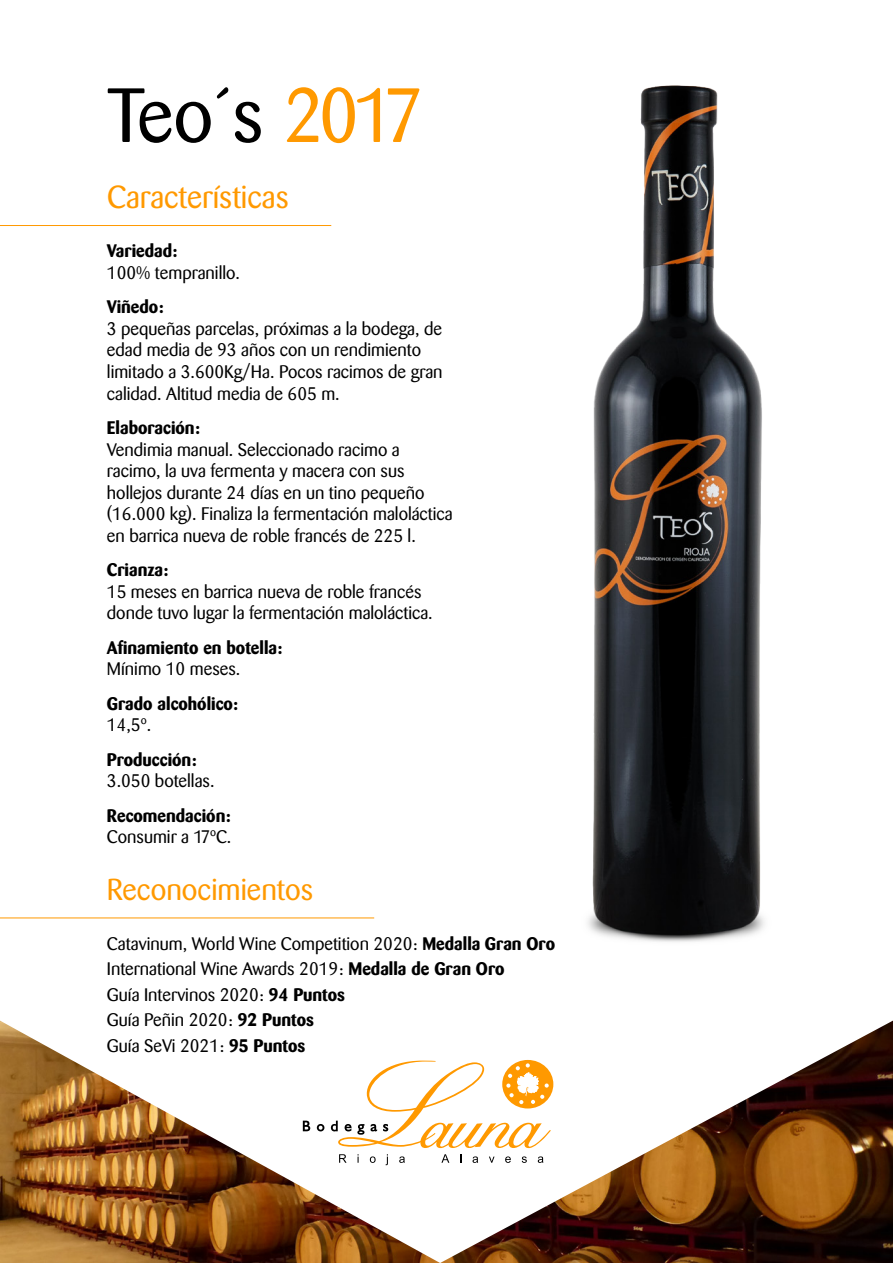
<style>
.page{position:relative;width:893px;height:1263px;background:#fff}
.page>*{position:absolute;margin:0;border:0;box-sizing:border-box;transform-origin:0 0}
.t1{font:75.9px "Barmeno";letter-spacing:-.075em;color:#000}
.t2{font:31.5px "Barmeno";color:#f90}
.t3{font:30px "Barmeno";color:#f90}
.t4{font:18px/21.6px "Barmeno";color:#000}
.t5{font:700 18px "Barmeno";color:#000}
.s1{color:#f90}
.s2{font-weight:700}
</style>
<div class="page">
<img style="left:587px;top:85px;width:178px;height:857px">
<img style="left:0;top:1020px;width:893px;height:243px">
<hr style="left:0;top:917px;width:374px;height:1px;background:#f90">
<hr style="left:0;top:225px;width:331px;height:1px;background:#f90">
<svg style="left:303px;top:1121px;width:7px;height:10px"></svg>
<svg style="left:317px;top:1124px;width:7px;height:7px"></svg>
<svg style="left:339px;top:1154px;width:8px;height:9px"></svg>
<svg style="left:370px;top:1156px;width:6px;height:7px"></svg>
<svg style="left:386px;top:1154px;width:2px;height:11px"></svg>
<svg style="left:399px;top:1156px;width:6px;height:7px"></svg>
<svg style="left:441px;top:1154px;width:8px;height:9px"></svg>
<svg style="left:473px;top:1156px;width:5px;height:7px"></svg>
<svg style="left:489px;top:1156px;width:5px;height:7px"></svg>
<svg style="left:505px;top:1156px;width:6px;height:7px"></svg>
<svg style="left:522px;top:1156px;width:5px;height:7px"></svg>
<svg style="left:538px;top:1156px;width:5px;height:7px"></svg>
<svg style="left:331px;top:1060px;width:220px;height:88px"></svg>
<h1 class="t1" style="left:107px;top:72px;width:318px">Teo´s <span class="s1">2017</span></h1>
<h2 class="t2" style="left:107px;top:179px;width:183px">Características</h2>
<p class="t5" style="left:107px;top:240px;width:72px">Variedad:</p>
<p class="t4" style="left:107px;top:262px;width:135px">100% tempranillo.</p>
<p class="t5" style="left:107px;top:296px;width:58px">Viñedo:</p>
<p class="t4" style="left:107px;top:318px;width:337px">3 pequeñas parcelas, próximas a la bodega, de edad media de 93 años con un rendimiento limitado a 3.600Kg/Ha. Pocos racimos de gran calidad. Altitud media de 605 m.</p>
<p class="t5" style="left:107px;top:417px;width:95px">Elaboración:</p>
<p class="t4" style="left:107px;top:439px;width:347px">Vendimia manual. Seleccionado racimo a racimo, la uva fermenta y macera con sus hollejos durante 24 días en un tino pequeño (16.000 kg). Finaliza la fermentación maloláctica en barrica nueva de roble francés de 225 l.</p>
<p class="t5" style="left:107px;top:559px;width:63px">Crianza:</p>
<p class="t4" style="left:107px;top:581px;width:327px">15 meses en barrica nueva de roble francés donde tuvo lugar la fermentación maloláctica.</p>
<p class="t5" style="left:107px;top:637px;width:177px">Afinamiento en botella:</p>
<p class="t4" style="left:107px;top:659px;width:135px">Mínimo 10 meses.</p>
<p class="t5" style="left:107px;top:693px;width:133px">Grado alcohólico:</p>
<p class="t4" style="left:107px;top:714px;width:46px">14,5º.</p>
<p class="t5" style="left:107px;top:749px;width:91px">Producción:</p>
<p class="t4" style="left:107px;top:770px;width:109px">3.050 botellas.</p>
<p class="t5" style="left:107px;top:805px;width:125px">Recomendación:</p>
<p class="t4" style="left:107px;top:826px;width:126px">Consumir a 17ºC.</p>
<h3 class="t3" style="left:107px;top:872px;width:208px">Reconocimientos</h3>
<p class="t4" style="left:107px;top:931px;width:450px;line-height:25.5px">Catavinum, World Wine Competition 2020: <span class="s2">Medalla Gran Oro </span>International Wine Awards 2019: <span class="s2">Medalla de Gran Oro<br></span>Guía Intervinos 2020: <span class="s2">94 Puntos<br></span>Guía Peñin 2020: <span class="s2">92 Puntos<br></span>Guía SeVi 2021: <span class="s2">95 Puntos</span></p>
</div>
